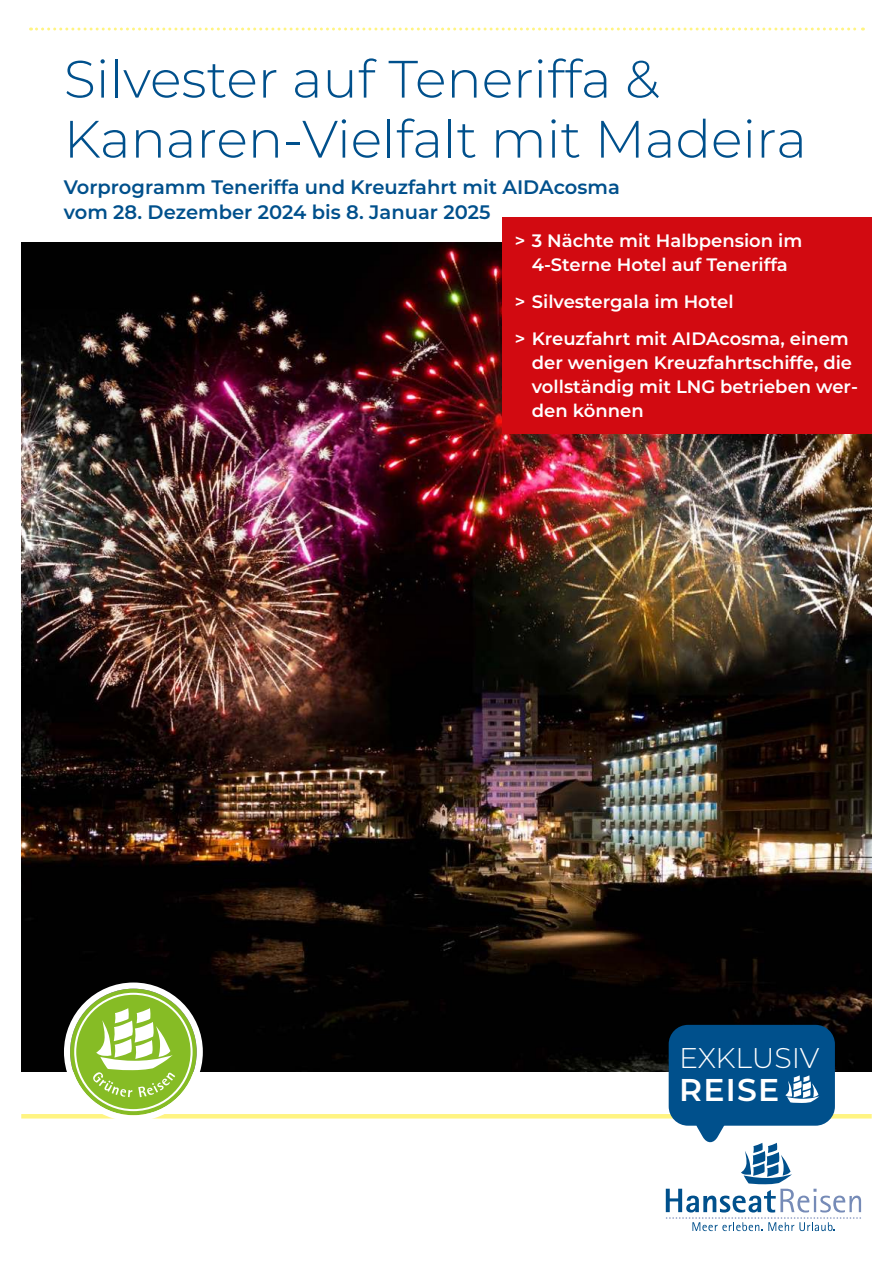
<style>
.page{position:relative;width:893px;height:1263px;background:#fff}
.page>*{position:absolute;margin:0;border:0;box-sizing:border-box;transform-origin:0 0}
.t1{font:300 52.5px/60px "Montserrat";color:#00508c}
.t2{font:600 31.5px "Montserrat";letter-spacing:.04em;color:#fff}
.t3{font:300 28.5px "Montserrat";letter-spacing:-.01em;color:#fff}
.t4{font:600 19.5px/25.5px "Montserrat";color:#00508c}
.t5{font:600 18px/24px "Montserrat";color:#fff}
</style>
<div class="page">
<svg style="left:31px;top:28px;width:832px;height:3px"></svg>
<hr style="left:21px;top:1114px;width:851px;height:4px;background:#fff482">
<img style="left:21px;top:242px;width:851px;height:829px">
<div style="left:502px;top:217px;width:370px;height:217px;background:#d20a11"></div>
<div style="left:669px;top:1025px;width:166px;height:101px;background:#00508c;border-radius:19px"></div>
<svg style="left:666px;top:1111px;width:195px;height:120px"></svg>
<svg style="left:785px;top:1075px;width:34px;height:28px"></svg>
<svg style="left:70px;top:989px;width:127px;height:126px;background:#92c23c"></svg>
<div style="left:64px;top:982px;width:139px;height:139px;border:6px solid #fff;border-radius:50%"></div>
<div style="left:74px;top:993px;width:119px;height:118px;border:2px solid #fff;border-radius:50%"></div>
<svg style="left:93px;top:1008px;width:82px;height:89px"></svg>
<h1 class="t1" style="left:64px;top:49px;width:745px">Silvester auf Teneriffa &amp;<br>Kanaren-Vielfalt mit Madeira</h1>
<p class="t4" style="left:64px;top:175px;width:558px">Vorprogramm Teneriffa und Kreuzfahrt mit AIDAcosma vom 28. Dezember 2024 bis 8. Januar 2025</p>
<p class="t5" style="left:515px;top:229px;width:289px;text-align:center">&gt; 3 Nächte mit Halbpension im<br>4-Sterne Hotel auf Teneriffa</p>
<p class="t5" style="left:515px;top:284px;width:335px;line-height:36.8px">&gt; Silvestergala im Hotel<br>&gt; Kreuzfahrt mit AIDAcosma, einem</p>
<p class="t5" style="left:532px;top:351px;width:328px">der wenigen Kreuzfahrtschiffe, die vollständig mit LNG betrieben wer&shy;den können</p>
<h3 class="t3" style="left:679px;top:1042px;width:142px">EXKLUSIV</h3>
<h2 class="t2" style="left:679px;top:1075px;width:102px">REISE</h2>
</div>
